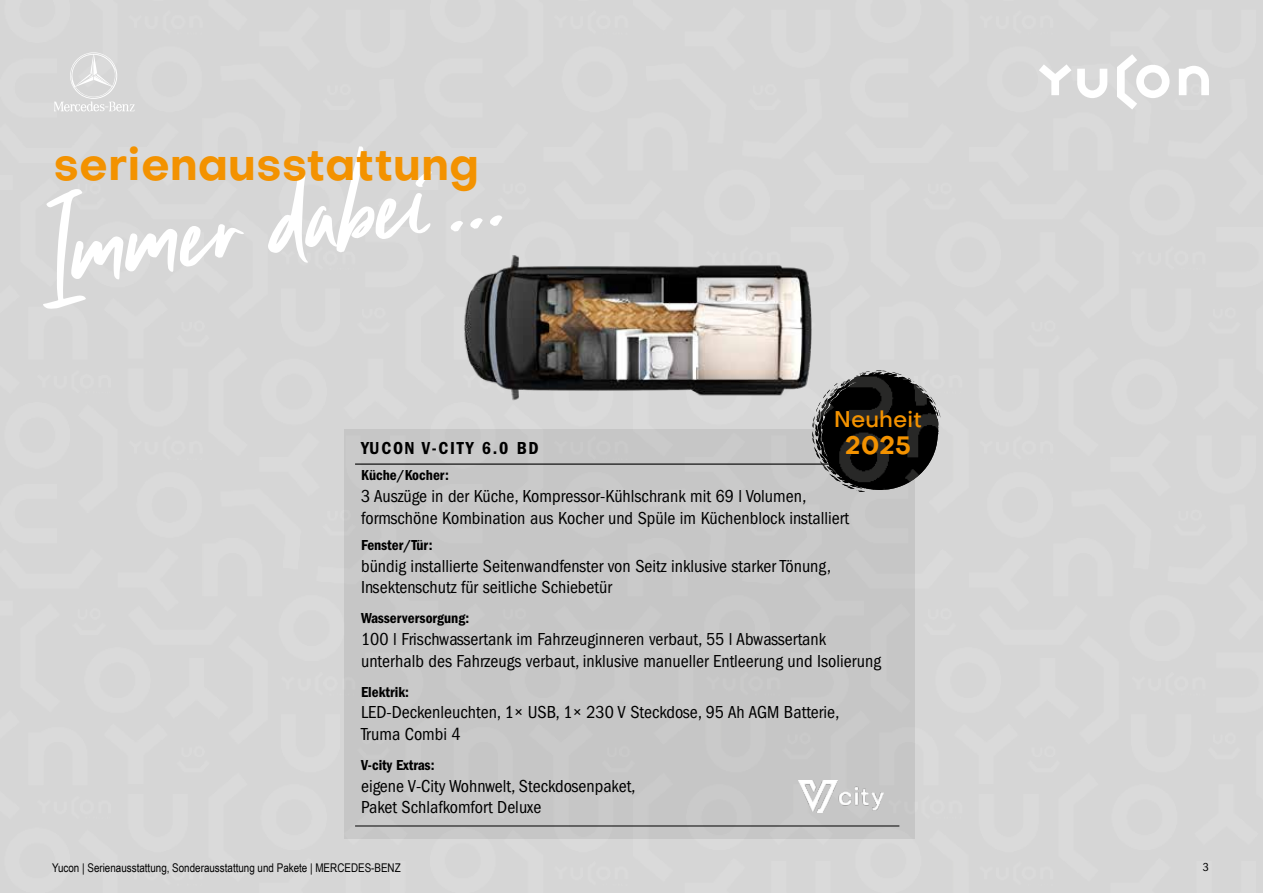
<style>
.page{position:relative;width:1263px;height:893px;background:#d6d6d6}
.page>*{position:absolute;margin:0;border:0;box-sizing:border-box;transform-origin:0 0}
.t1{font:105px "Clattering";color:#fff}
.t2{font:700 45px "Objectivity";color:#f39200}
.t3{font:700 24.75px "Objectivity";color:#f39200}
.t4{font:500 22.5px "Objectivity";color:#f39200}
.t5{font:condensed 18px/21.6px "Franklin Gothic LT Pro";color:#000}
.t6{font:18px "Franklin Gothic LT Pro Cn Dm";letter-spacing:.1em;color:#000}
.t7{font:15px "Franklin Gothic LT Pro Cn Dm";color:#000}
.t8{font:12px "Arial Narrow";color:#000}
.t9{font:condensed 12px "Franklin Gothic LT Pro";color:#000}
</style>
<div class="page">
<svg style="left:1077px;top:69px;width:30px;height:29px"></svg>
<svg style="left:1039px;top:64px;width:32px;height:31px"></svg>
<svg style="left:1117px;top:54px;width:52px;height:56px"></svg>
<svg style="left:1179px;top:66px;width:30px;height:29px"></svg>
<svg style="left:54px;top:52px;width:81px;height:61px;background:#dbdbdb"></svg>
<div style="left:344px;top:429px;width:571px;height:410px;background:#c6c6c6"></div>
<hr style="left:355px;top:463px;width:544px;height:2px;background:#000">
<hr style="left:355px;top:826px;width:544px;height:1px;background:#000">
<img style="left:457px;top:253px;width:367px;height:150px">
<svg style="left:812px;top:371px;width:128px;height:121px;background:#414141"></svg>
<img style="left:831px;top:371px;width:68px;height:30px">
<img style="left:798px;top:780px;width:86px;height:32px">
<h1 class="t1" style="left:32px;top:188px;width:467px;rotate:-8deg">Immer dabei ...</h1>
<h2 class="t2" style="left:54px;top:132px;width:427px">serienausstattung</h2>
<p class="t4" style="left:834px;top:404px;width:90px">Neuheit</p>
<h3 class="t3" style="left:845px;top:427px;width:68px">2025</h3>
<p class="t6" style="left:361px;top:438px;width:179px">YUCON V-CITY 6.0 BD</p>
<p class="t7" style="left:361px;top:467px;width:89px">Küche/Kocher:</p>
<p class="t5" style="left:361px;top:485px;width:490px">3 Auszüge in der Küche, Kompressor-Kühlschrank mit 69 l Volumen, formschöne Kombination aus Kocher und Spüle im Küchenblock installiert</p>
<p class="t7" style="left:361px;top:537px;width:73px">Fenster/Tür:</p>
<p class="t5" style="left:361px;top:555px;width:471px">bündig installierte Seitenwandfenster von Seitz inklusive starker Tönung,<br>Insektenschutz für seitliche Schiebetür</p>
<p class="t7" style="left:361px;top:610px;width:110px">Wasserversorgung:</p>
<p class="t5" style="left:361px;top:628px;width:521px">100 l Frischwassertank im Fahrzeuginneren verbaut, 55 l Abwassertank unterhalb des Fahrzeugs verbaut, inklusive manueller Entleerung und Isolierung</p>
<p class="t7" style="left:361px;top:683px;width:50px">Elektrik:</p>
<p class="t5" style="left:361px;top:702px;width:480px">LED-Deckenleuchten, 1× USB, 1× 230 V Steckdose, 95 Ah AGM Batterie,<br>Truma Combi 4</p>
<p class="t7" style="left:361px;top:756px;width:75px">V-city Extras:</p>
<p class="t5" style="left:361px;top:775px;width:276px">eigene V-City Wohnwelt, Steckdosenpaket,<br>Paket Schlafkomfort Deluxe</p>
<p class="t8" style="left:52px;top:859px;width:350px">Yucon | Serienausstattung, Sonderausstattung und Pakete | MERCEDES-BENZ</p>
<p class="t9" style="left:1203px;top:860px;width:8px">3</p>
</div>
